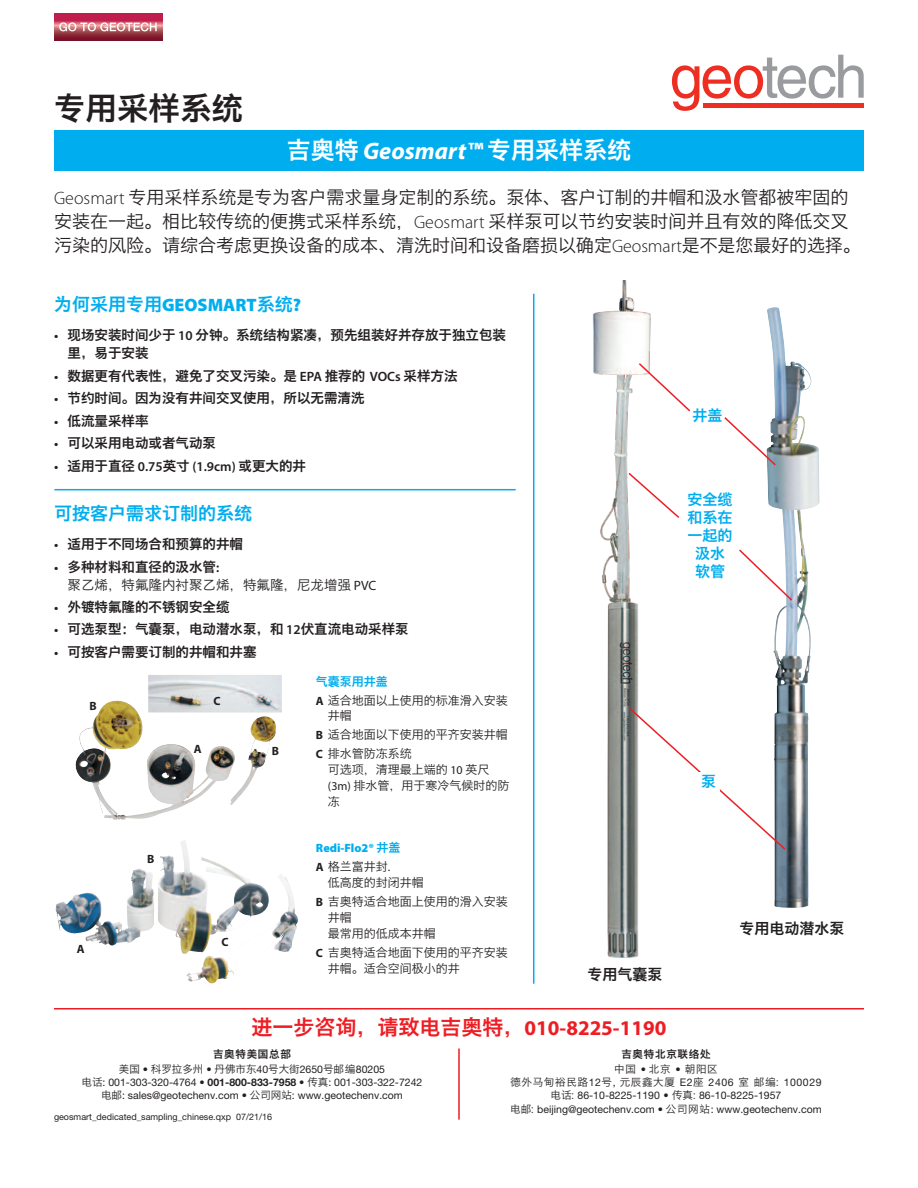
<style>
.page{position:relative;width:918px;height:1188px;background:#fff}
.page>*{position:absolute;margin:0;border:0;box-sizing:border-box;transform-origin:0 0}
.t1{font:31.5px "Hiragino Sans GB W6";color:#231f20}
.t2{font:24px "Hiragino Sans GB W6";color:#fff}
.t3{font:21px "Hiragino Sans GB W6";color:#ee1d23}
.t4{font:18px/24px "Hiragino Sans GB W3";color:#231f20}
.t5{font:900 18px "Myriad Pro";color:#00aeef}
.t6{font:18px "Hiragino Sans GB W6";color:#00aeef}
.t7{font:15px/18px "Hiragino Sans GB W6";color:#00aeef;text-align:center}
.t8{font:15px "Hiragino Sans GB W6";color:#231f20}
.t9{font:13.5px/18px "Hiragino Sans GB W6";color:#231f20}
.t10{font:600 13.5px "Myriad Pro";color:#231f20}
.t11{font:13.5px "Hiragino Sans GB W3";color:#231f20}
.t12{font:12px/15.9px "Hiragino Sans GB W3";color:#231f20}
.t13{font:900 12px "Myriad Pro";color:#00aeef}
.t14{font:700 12px "Myriad Pro";color:#231f20}
.t15{font:12px "Hiragino Sans GB W6";color:#00aeef}
.t16{font:10.5px/13.4px "Helvetica Neue";color:#231f20;text-align:center}
.t17{font:10.5px/13.4px "Hiragino Sans GB W3";letter-spacing:.065em;color:#231f20;text-align:center}
.t18{font:10.5px "Hiragino Sans GB W3";color:#231f20}
.t19{font:10.5px "Hiragino Sans GB W6";letter-spacing:.07em;color:#231f20}
.t20{font:9px "Helvetica Neue";color:#231f20}
.s1{font-family:"Myriad Pro";font-weight:700;font-style:italic}
.s2{font-family:"Myriad Pro";font-weight:300}
.s3{font-family:"Hiragino Sans GB W6";font-weight:400}
.s4{font-family:"Myriad Pro";font-weight:600}
.s5{font-family:"Myriad Pro"}
.s6{font-family:"Myriad Pro";font-weight:700}
.s7{font-family:"Helvetica Neue"}
.s8{font-family:"Hiragino Sans GB W3"}
.s9{font-weight:700}
</style>
<div class="page">
<hr style="left:54px;top:1008px;width:810px;height:2px;background:#ee1d23">
<svg style="left:672px;top:55px;width:192px;height:56px"></svg>
<div style="left:703px;top:103px;width:161px;height:5px;background:#ee2e22"></div>
<div style="left:54px;top:130px;width:810px;height:41px;background:#00aeef"></div>
<svg style="left:54px;top:14px;width:108px;height:27px;background:#a32844"></svg>
<svg style="left:59px;top:22px;width:98px;height:9px"></svg>
<hr style="left:458px;top:1048px;width:2px;height:72px;background:#ee1d23">
<img style="left:75px;top:699px;width:202px;height:121px">
<hr style="left:54px;top:489px;width:462px;height:1px;background:#00aeef">
<img style="left:55px;top:868px;width:99px;height:75px">
<img style="left:767px;top:307px;width:52px;height:601px">
<img style="left:592px;top:280px;width:59px;height:678px">
<hr style="left:533px;top:294px;width:1px;height:690px;background:#00aeef">
<svg style="left:637px;top:362px;width:54px;height:51px"></svg>
<svg style="left:724px;top:416px;width:53px;height:51px"></svg>
<svg style="left:627px;top:471px;width:53px;height:49px"></svg>
<svg style="left:739px;top:548px;width:55px;height:54px"></svg>
<svg style="left:628px;top:707px;width:159px;height:144px"></svg>
<div style="left:698px;top:772px;width:22px;height:24px;background:#fff"></div>
<h1 class="t1" style="left:54px;top:87px;width:190px">专用采样系统</h1>
<h2 class="t2" style="left:287px;top:134px;width:346px">吉奥特 <span class="s1">Geosmart™</span> 专用采样系统</h2>
<h3 class="t4" style="left:54px;top:185px;width:808px"><span class="s2">Geosmart</span> 专用采样系统是专为客户需求量身定制的系统。泵体、客户订制的井帽和汲水管都被牢固的安装在一起。相比较传统的便携式采样系统，<span class="s2">Geosmart</span> 采样泵可以节约安装时间并且有效的降低交叉污染的风险。请综合考虑更换设备的成本、清洗时间和设备磨损以确定<span class="s2">Geosmart</span>是不是您最好的选择。</h3>
<h3 class="t5" style="left:54px;top:299px;width:249px"><span class="s3">为何采用专用</span>GEOSMART<span class="s3">系统</span>?</h3>
<p class="t9" style="left:68px;top:326px;width:440px;text-indent:-14px"><span class="s4">•</span> 现场安装时间少于 <span class="s4">10</span> 分钟。系统结构紧凑，预先组装好并存放于独立包装里，易于安装</p>
<p class="t9" style="left:54px;top:366px;width:405px"><span class="s4">•</span> 数据更有代表性，避免了交叉污染。是 <span class="s4">EPA</span> 推荐的 <span class="s4">VOCs</span> 采样方法</p>
<p class="t9" style="left:54px;top:389px;width:312px"><span class="s4">•</span> 节约时间。因为没有井间交叉使用，所以无需清洗</p>
<p class="t9" style="left:54px;top:411px;width:96px"><span class="s4">•</span> 低流量采样率</p>
<p class="t9" style="left:54px;top:434px;width:163px"><span class="s4">•</span> 可以采用电动或者气动泵</p>
<p class="t10" style="left:54px;top:461px;width:254px">• <span class="s3">适用于直径</span> 0.75<span class="s3">英寸</span> (1.9cm) <span class="s3">或更大的井</span></p>
<h3 class="t6" style="left:54px;top:502px;width:199px">可按客户需求订制的系统</h3>
<p class="t9" style="left:54px;top:535px;width:190px"><span class="s4">•</span> 适用于不同场合和预算的井帽</p>
<p class="t9" style="left:54px;top:557px;width:167px"><span class="s4">•</span> 多种材料和直径的汲水管<span class="s4">:</span></p>
<p class="t11" style="left:68px;top:576px;width:310px">聚乙烯，特氟隆内衬聚乙烯，特氟隆，尼龙增强 <span class="s5">PVC</span></p>
<p class="t9" style="left:54px;top:597px;width:177px"><span class="s4">•</span> 外镀特氟隆的不锈钢安全缆</p>
<p class="t9" style="left:54px;top:620px;width:356px"><span class="s4">•</span> 可选泵型：气囊泵，电动潜水泵，和 <span class="s4">12</span>伏直流电动采样泵</p>
<p class="t9" style="left:54px;top:642px;width:204px"><span class="s4">•</span> 可按客户需要订制的井帽和井塞</p>
<p class="t14" style="left:89px;top:701px;width:9px">B</p>
<p class="t14" style="left:77px;top:944px;width:9px">A</p>
<p class="t14" style="left:213px;top:697px;width:9px">C</p>
<p class="t14" style="left:194px;top:745px;width:9px">A</p>
<p class="t14" style="left:147px;top:854px;width:9px">B</p>
<p class="t14" style="left:222px;top:937px;width:9px">C</p>
<p class="t14" style="left:272px;top:746px;width:9px">B</p>
<p class="t15" style="left:316px;top:673px;width:73px">气囊泵用井盖</p>
<p class="t12" style="left:328px;top:692px;width:181px;text-indent:-12px"><span class="s6">A</span> 适合地面以上使用的标准滑入安装井帽</p>
<p class="t12" style="left:316px;top:725px;width:193px;line-height:18.9px"><span class="s6">B</span> 适合地面以下使用的平齐安装井帽<br><span class="s6">C</span> 排水管防冻系统</p>
<p class="t12" style="left:328px;top:762px;width:183px">可选项，清理最上端的 <span class="s5">10</span> 英尺<span class="s5">(3m)</span> 排水管，用于寒冷气候时的防冻</p>
<p class="t13" style="left:316px;top:844px;width:86px">Redi-Flo2® <span class="s3">井盖</span></p>
<p class="t12" style="left:328px;top:859px;width:97px;text-indent:-12px"><span class="s6">A</span> 格兰富井封<span class="s5">.<br></span>低高度的封闭井帽</p>
<p class="t12" style="left:328px;top:893px;width:181px;text-indent:-12px"><span class="s6">B</span> 吉奥特适合地面上使用的滑入安装井帽<br>最常用的低成本井帽</p>
<p class="t12" style="left:328px;top:944px;width:181px;text-indent:-12px"><span class="s6">C</span> 吉奥特适合地面下使用的平齐安装井帽。适合空间极小的井</p>
<p class="t8" style="left:587px;top:965px;width:76px">专用气囊泵</p>
<h3 class="t3" style="left:252px;top:1014px;width:416px">进一步咨询，请致电吉奥特，<span class="s6">010-8225-1190</span></h3>
<p class="t7" style="left:692px;top:406px;width:31px">井盖</p>
<p class="t7" style="left:688px;top:489px;width:46px">安全缆和系在一起的汲水软管</p>
<p class="t7" style="left:701px;top:772px;width:16px">泵</p>
<p class="t8" style="left:739px;top:919px;width:107px">专用电动潜水泵</p>
<p class="t19" style="left:213px;top:1047px;width:79px">吉奥特美国总部</p>
<p class="t18" style="left:119px;top:1062px;width:268px">美国 <span class="s7">•</span> 科罗拉多州 <span class="s7">•</span> 丹佛市东<span class="s7">40</span>号大街<span class="s7">2650</span>号邮编<span class="s7">80205</span></p>
<p class="t16" style="left:82px;top:1077px;width:342px"><span class="s8">电话</span>: 001-303-320-4764 • <span class="s9">001-800-833-7958</span> • <span class="s8">传真</span>: 001-303-322-7242<span class="s8">电邮</span>: sales@geotechenv.com • <span class="s8">公司网站</span>: www.geotechenv.com</p>
<p class="t20" style="left:54px;top:1114px;width:220px">geosmart_dedicated_sampling_chinese.qxp 07/21/16</p>
<p class="t19" style="left:621px;top:1047px;width:91px">吉奥特北京联络处</p>
<p class="t17" style="left:510px;top:1062px;width:313px">中国 <span class="s7">•</span>北京 <span class="s7">•</span> 朝阳区<br>德外马甸裕民路<span class="s7">12</span>号<span class="s7">,</span> 元辰鑫大厦 <span class="s7">E2</span>座 <span class="s7">2406</span> 室邮编: <span class="s7">100029</span></p>
<p class="t16" style="left:510px;top:1090px;width:313px"><span class="s8">电话:</span> 86-10-8225-1190 • <span class="s8">传真:</span> 86-10-8225-1957<br><span class="s8">电邮:</span> beijing@geotechenv.com • <span class="s8">公司网站</span>: www.geotechenv.com</p>
</div>
